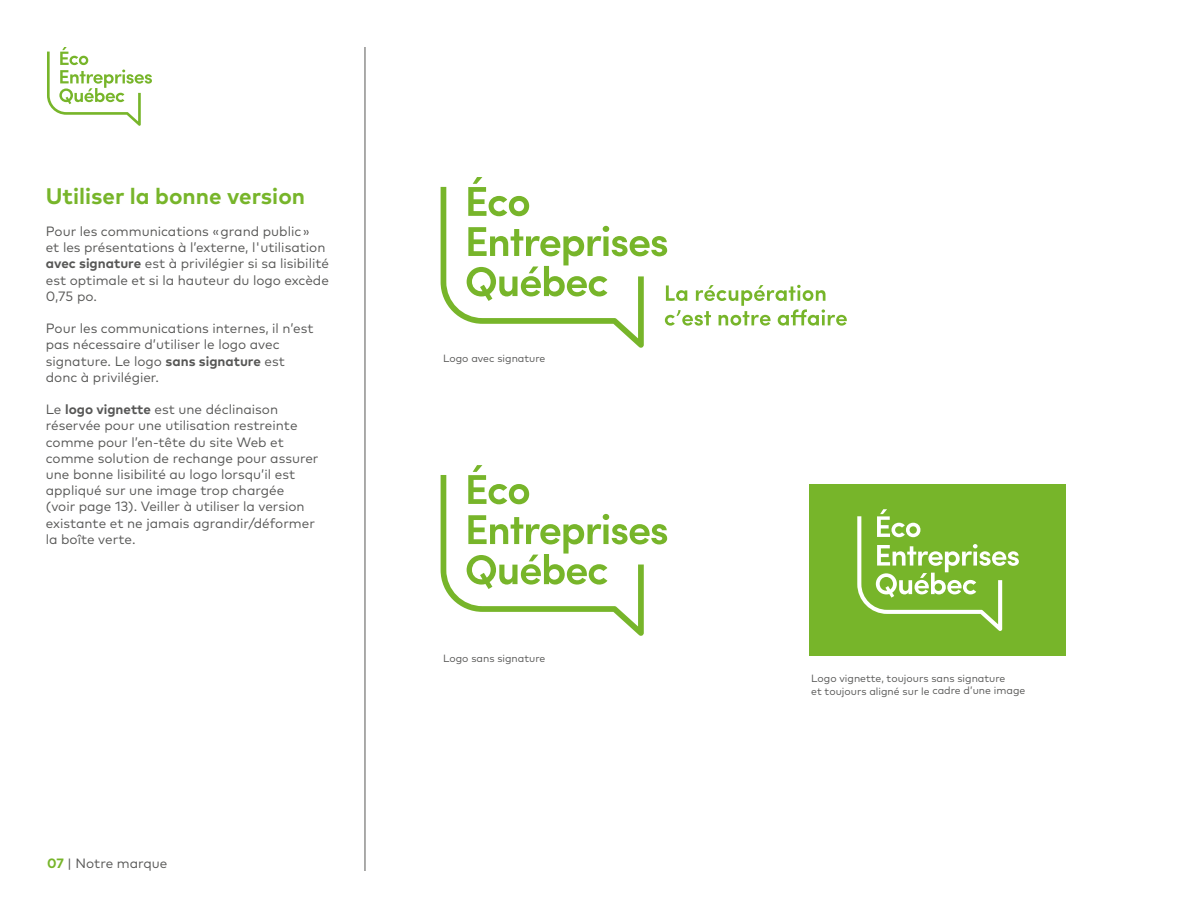
<style>
.page{position:relative;width:1188px;height:918px;background:#fff}
.page>*{position:absolute;margin:0;border:0;box-sizing:border-box;transform-origin:0 0}
.t1{font:700 22.5px "Mark Pro";color:#77b52a}
.t2{font:13.5px/16.2px "Mark Pro";color:#575756}
.t3{font:10.5px/12.6px "Mark Pro";letter-spacing:-.005em;color:#575756}
.s1{font-weight:700}
.s2{font-weight:700;color:#77b52a}
</style>
<div class="page">
<svg style="left:47px;top:47px;width:105px;height:79px"></svg>
<hr style="left:365px;top:47px;width:1px;height:824px;background:#575756">
<svg style="left:441px;top:465px;width:226px;height:171px"></svg>
<svg style="left:441px;top:177px;width:406px;height:171px"></svg>
<div style="left:810px;top:484px;width:256px;height:172px;background:#77b52a"></div>
<svg style="left:857px;top:509px;width:162px;height:122px"></svg>
<h1 class="t1" style="left:46px;top:179px;width:261px">Utiliser la bonne version</h1>
<p class="t2" style="left:46px;top:222px;width:285px">Pour les communications «grand public»<br>et les présentations à l’externe, l'utilisation <span class="s1">avec signature</span> est à privilégier si sa lisibilité est optimale et si la hauteur du logo excède 0,75 po.</p>
<p class="t2" style="left:46px;top:319px;width:269px">Pour les communications internes, il n’est pas nécessaire d’utiliser le logo avec signature. Le logo <span class="s1">sans signature</span> est donc à privilégier.</p>
<p class="t2" style="left:46px;top:400px;width:274px">Le <span class="s1">logo vignette</span> est une déclinaison réservée pour une utilisation restreinte comme pour l’en-tête du site Web et comme solution de rechange pour assurer une bonne lisibilité au logo lorsqu’il est appliqué sur une image trop chargée<br>(voir page 13). Veiller à utiliser la version existante et ne jamais agrandir/déformer la boîte verte.</p>
<p class="t2" style="left:47px;top:854px;width:122px"><span class="s2">07</span> | Notre marque</p>
<p class="t3" style="left:443px;top:351px;width:104px">Logo avec signature</p>
<p class="t3" style="left:443px;top:651px;width:104px">Logo sans signature</p>
<p class="t3" style="left:811px;top:671px;width:216px">Logo vignette, toujours sans signature<br>et toujours aligné sur le cadre d’une image</p>
</div>
